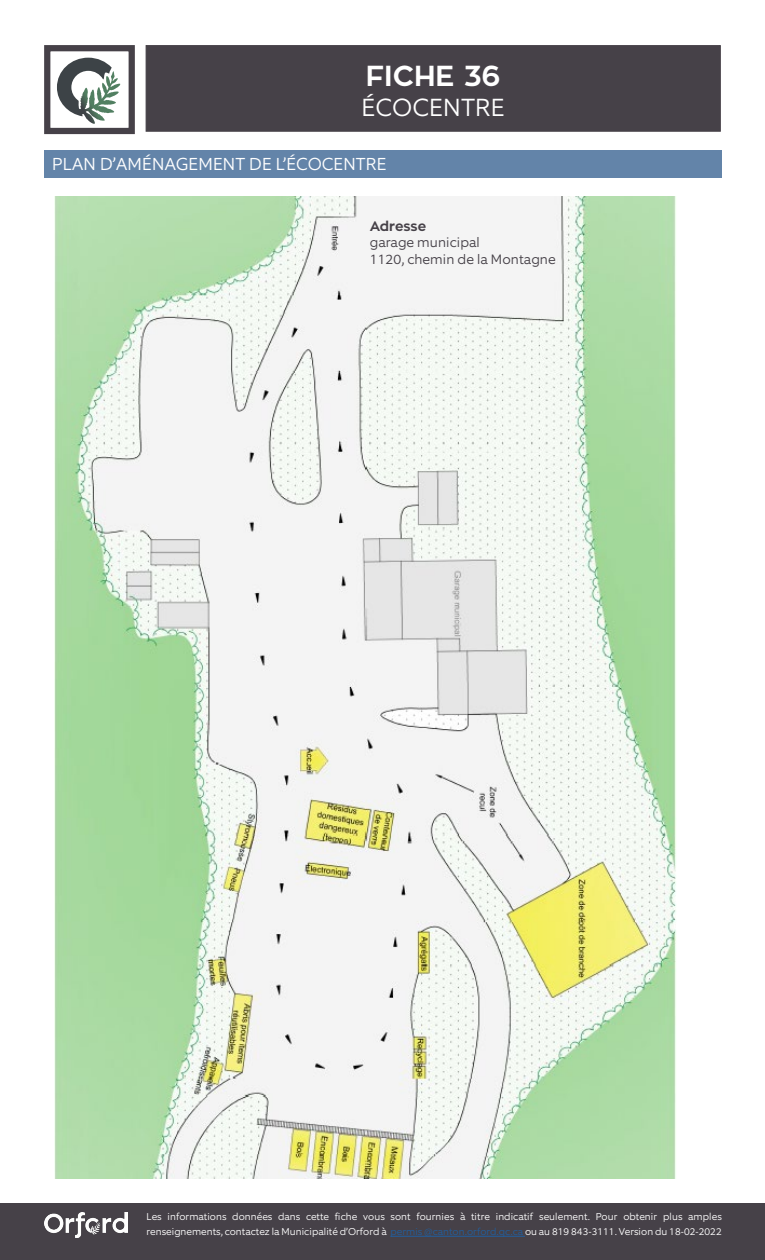
<style>
.page{position:relative;width:765px;height:1260px;background:#fff}
.page>*{position:absolute;margin:0;border:0;box-sizing:border-box;transform-origin:0 0}
.t1{font:700 28.75px "Zona Pro";color:#fff}
.t2{font:300 25px "Equip";letter-spacing:-.005em;color:#fff}
.t3{font:300 17.5px "Equip";color:#fff}
.t4{font:300 13.75px/16.5px "Equip";color:#464148}
.t5{font:700 13.75px "Zona Pro";letter-spacing:-.005em;color:#464148}
.t6{font:300 10px/15px "Equip";color:#fff}
.s1{color:#215e9e}
</style>
<div class="page">
<div style="left:146px;top:45px;width:575px;height:87px;background:#464148;border:1px solid #464148"></div>
<svg style="left:57px;top:57px;width:56px;height:67px"></svg>
<div style="left:44px;top:45px;width:91px;height:89px;border:6px solid #464148"></div>
<div style="left:0;top:1203px;width:765px;height:57px;background:#464148"></div>
<hr style="left:390px;top:1236px;width:135px;height:1px;background:#215e9e">
<img style="left:45px;top:1213px;width:82px;height:24px">
<div style="left:44px;top:151px;width:678px;height:27px;background:#6384a9"></div>
<img style="left:55px;top:197px;width:621px;height:982px">
<h1 class="t1" style="left:366px;top:57px;width:136px">FICHE 36</h1>
<h2 class="t2" style="left:362px;top:91px;width:145px">ÉCOCENTRE</h2>
<h3 class="t3" style="left:52px;top:153px;width:336px">PLAN D’AMÉNAGEMENT DE L’ÉCOCENTRE</h3>
<h3 class="t5" style="left:370px;top:217px;width:58px">Adresse</h3>
<h3 class="t4" style="left:370px;top:234px;width:188px">garage municipal<br>1120, chemin de la Montagne</h3>
<p class="t6" style="left:147px;top:1209px;width:577px">Les informations données dans cette fiche vous sont fournies à titre indicatif seulement. Pour obtenir plus amples renseignements, contactez la Municipalité d’Orford à <span class="s1">permis @canton.orford.qc.ca</span> ou au 819 843-3111. Version du 18-02-2022</p>
</div>
